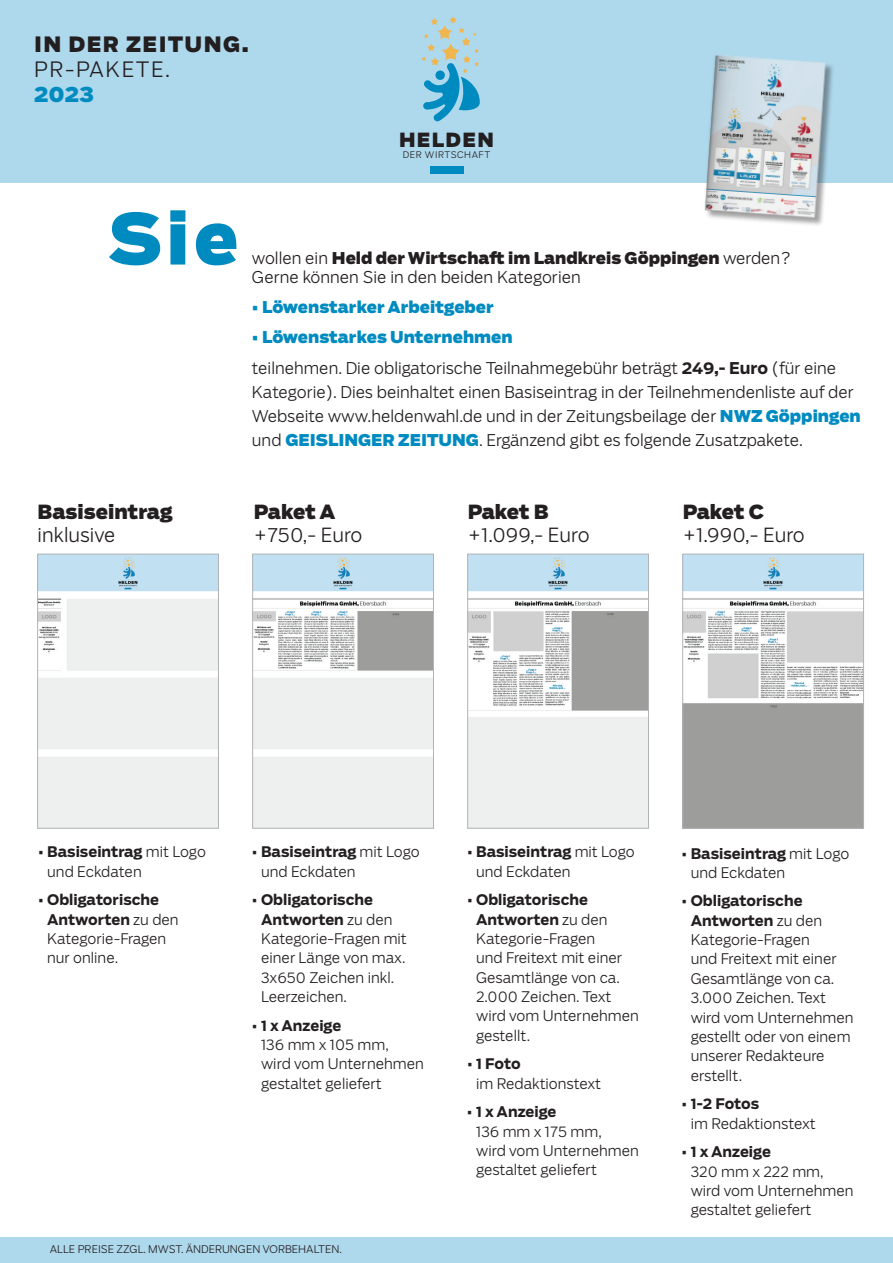
<style>
.page{position:relative;width:893px;height:1263px;background:#fff}
.page>*{position:absolute;margin:0;border:0;box-sizing:border-box;transform-origin:0 0}
.t1{font:900 69.9px "Salvo Sans";color:#008bc0}
.t2{font:900 21px "Salvo Sans";letter-spacing:.07em;color:#231f20}
.t3{font:300 21px "Salvo Sans";letter-spacing:.07em;color:#231f20}
.t4{font:900 21px "Salvo Sans";color:#008bc0}
.t5{font:300 19.35px "Salvo Sans";color:#231f20}
.t6{font:900 19.35px "Salvo Sans";color:#231f20}
.t7{font:300 16.2px/24px "Salvo Sans";color:#231f20}
.t8{font:900 16.2px "Salvo Sans";color:#008bc0}
.t9{font:300 14.55px/19.4px "Salvo Sans";color:#231f20}
.t10{font:700 14.55px "Salvo Sans";color:#231f20}
.t11{font:300 10.5px "Salvo Sans";color:#231f20}
.t12{font:300 9px "Salvo Sans";letter-spacing:.06em;color:#231f20}
.s1{font-weight:900}
.s2{font-weight:900;color:#008bc0}
.s3{font-weight:700}
</style>
<div class="page">
<div style="left:0;top:1237px;width:893px;height:26px;background:#aed8ec"></div>
<img style="left:254px;top:556px;width:178px;height:270px">
<div style="left:252px;top:554px;width:182px;height:274px;border:1px solid #b2b3b7"></div>
<img style="left:469px;top:556px;width:178px;height:270px">
<div style="left:467px;top:554px;width:182px;height:274px;border:1px solid #b2b3b7"></div>
<img style="left:684px;top:556px;width:178px;height:270px">
<div style="left:682px;top:554px;width:182px;height:274px;border:1px solid #b2b3b7"></div>
<div style="left:0;top:0;width:893px;height:183px;background:#aed8ec"></div>
<svg style="left:422px;top:16px;width:58px;height:106px"></svg>
<div style="left:430px;top:166px;width:33px;height:7px;background:#008bc0"></div>
<img style="left:39px;top:556px;width:178px;height:270px">
<div style="left:37px;top:554px;width:182px;height:274px;border:1px solid #b2b3b7"></div>
<div style="left:705px;top:55px;width:130px;height:172px;background:#231f20;opacity:.42"></div>
<img style="left:704px;top:55px;width:124px;height:170px">
<h2 class="t2" style="left:34px;top:29px;width:216px">IN DER ZEITUNG.</h2>
<h2 class="t3" style="left:34px;top:55px;width:138px">PR-PAKETE.</h2>
<h2 class="t4" style="left:34px;top:79px;width:61px">2023</h2>
<h3 class="t6" style="left:399px;top:125px;width:96px">HELDEN</h3>
<p class="t12" style="left:403px;top:149px;width:89px">DER WIRTSCHAFT</p>
<h1 class="t1" style="left:109px;top:188px;width:131px">Sie</h1>
<p class="t7" style="left:252px;top:248px;width:540px;line-height:19.4px">wollen ein <span class="s1">Held der Wirtschaft im Landkreis Göppingen</span> werden?<br>Gerne können Sie in den beiden Kategorien</p>
<p class="t8" style="left:252px;top:295px;width:244px">• Löwenstarker Arbeitgeber</p>
<p class="t7" style="left:252px;top:321px;width:586px;line-height:31.5px"><span class="s2">• Löwenstarkes Unternehmen<br></span>teilnehmen. Die obligatorische Teilnahmegebühr beträgt <span class="s3">249,- Euro</span> (für eine</p>
<p class="t7" style="left:252px;top:380px;width:610px">Kategorie). Dies beinhaltet einen Basiseintrag in der Teilnehmendenliste auf der<br>Webseite www.heldenwahl.de und in der Zeitungsbeilage der <span class="s2">NWZ Göppingen </span>und <span class="s2">GEISLINGER ZEITUNG</span>. Ergänzend gibt es folgende Zusatzpakete.</p>
<h3 class="t6" style="left:38px;top:498px;width:136px">Basiseintrag</h3>
<h3 class="t5" style="left:38px;top:522px;width:79px">inklusive</h3>
<h3 class="t6" style="left:254px;top:498px;width:83px">Paket A</h3>
<h3 class="t5" style="left:254px;top:522px;width:110px">+750,- Euro</h3>
<h3 class="t6" style="left:468px;top:498px;width:82px">Paket B</h3>
<h3 class="t5" style="left:468px;top:522px;width:123px">+1.099,- Euro</h3>
<h3 class="t6" style="left:683px;top:498px;width:83px">Paket C</h3>
<h3 class="t5" style="left:683px;top:522px;width:124px">+1.990,- Euro</h3>
<p class="t9" style="left:47px;top:842px;width:160px;text-indent:-9px"><span class="s3">• Basiseintrag</span> mit Logo und Eckdaten</p>
<p class="t9" style="left:47px;top:890px;width:133px;text-indent:-9px"><span class="s3">• Obligatorische<br>Antworten</span> zu den<br>Kategorie-Fragen nur online.</p>
<p class="t9" style="left:261px;top:842px;width:160px;text-indent:-9px"><span class="s3">• Basiseintrag</span> mit Logo und Eckdaten</p>
<p class="t9" style="left:261px;top:890px;width:147px;text-indent:-9px"><span class="s3">• Obligatorische<br>Antworten</span> zu den<br>Kategorie-Fragen mit einer Länge von max.<br>3x650 Zeichen inkl.<br>Leerzeichen.</p>
<p class="t10" style="left:252px;top:1015px;width:91px">• 1 x Anzeige</p>
<p class="t9" style="left:261px;top:1035px;width:164px">136 mm x 105 mm,<br>wird vom Unternehmen gestaltet geliefert</p>
<p class="t9" style="left:476px;top:842px;width:160px;text-indent:-9px"><span class="s3">• Basiseintrag</span> mit Logo und Eckdaten</p>
<p class="t9" style="left:476px;top:890px;width:164px;text-indent:-9px"><span class="s3">• Obligatorische<br>Antworten</span> zu den<br>Kategorie-Fragen<br>und Freitext mit einer<br>Gesamtlänge von ca.<br>2.000 Zeichen. Text wird vom Unternehmen gestellt.</p>
<p class="t10" style="left:467px;top:1054px;width:55px">• 1 Foto</p>
<p class="t9" style="left:476px;top:1073px;width:126px">im Redaktionstext</p>
<p class="t10" style="left:467px;top:1101px;width:91px">• 1 x Anzeige</p>
<p class="t9" style="left:476px;top:1121px;width:164px">136 mm x 175 mm,<br>wird vom Unternehmen gestaltet geliefert</p>
<p class="t9" style="left:691px;top:843px;width:160px;text-indent:-9px"><span class="s3">• Basiseintrag</span> mit Logo und Eckdaten</p>
<p class="t9" style="left:691px;top:891px;width:164px;text-indent:-9px"><span class="s3">• Obligatorische<br>Antworten</span> zu den<br>Kategorie-Fragen<br>und Freitext mit einer<br>Gesamtlänge von ca.<br>3.000 Zeichen. Text wird vom Unternehmen gestellt oder von einem unserer Redakteure erstellt.</p>
<p class="t10" style="left:682px;top:1093px;width:79px">• 1-2 Fotos</p>
<p class="t9" style="left:691px;top:1113px;width:126px">im Redaktionstext</p>
<p class="t10" style="left:682px;top:1141px;width:91px">• 1 x Anzeige</p>
<p class="t9" style="left:691px;top:1161px;width:164px">320 mm x 222 mm, wird vom Unternehmen gestaltet geliefert</p>
<p class="t11" style="left:50px;top:1242px;width:294px">ALLE PREISE ZZGL. MWST. ÄNDERUNGEN VORBEHALTEN.</p>
</div>
